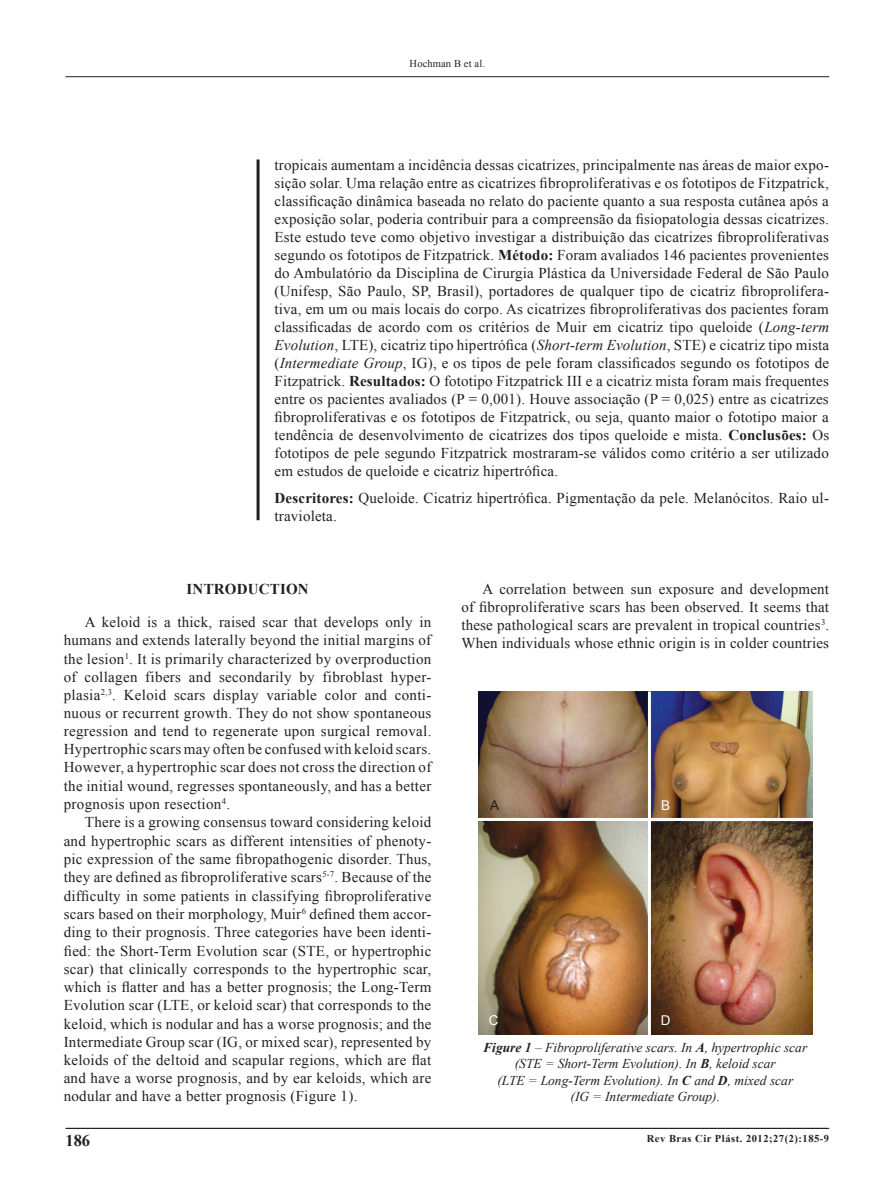
<style>
.page{position:relative;width:893px;height:1191px;background:#fff}
.page>*{position:absolute;margin:0;border:0;box-sizing:border-box;transform-origin:0 0}
.t1{font:700 16.5px "Times New Roman";color:#231f20}
.t2{font:15px/18px "Times New Roman";letter-spacing:.015em;color:#231f20;text-align:justify}
.t3{font:700 15px "Times New Roman";letter-spacing:.015em;color:#231f20}
.t4{font:italic 13.5px/16.5px "Times New Roman";color:#231f20;text-align:center}
.t5{font:13.5px "Arial";color:#fff}
.t6{font:13.5px "Arial";color:#231f20}
.t7{font:700 10.5px "Times New Roman";letter-spacing:.05em;color:#231f20}
.t8{font:10.5px "Times New Roman";letter-spacing:.01em;color:#231f20}
.s1{font-weight:700}
.s2{font-style:italic}
</style>
<div class="page">
<hr style="left:65px;top:1128px;width:764px;height:1px;background:#231f20">
<hr style="left:65px;top:76px;width:764px;height:1px;background:#231f20">
<hr style="left:257px;top:159px;width:3px;height:361px;background:#231f20">
<img style="left:478px;top:691px;width:334px;height:343px">
<hr style="left:473px;top:818px;width:343px;height:3px;background:#fff">
<hr style="left:648px;top:691px;width:3px;height:346px;background:#fff">
<p class="t8" style="left:410px;top:57px;width:77px">Hochman B et al.</p>
<p class="t2" style="left:275px;top:156px;width:556px">tropicais aumentam a incidência dessas cicatrizes, principalmente nas áreas de maior expo&shy;sição solar. Uma relação entre as cicatrizes fibroproliferativas e os fototipos de Fitzpatrick, classificação dinâmica baseada no relato do paciente quanto a sua resposta cutânea após a exposição solar, poderia contribuir para a compreensão da fisiopatologia dessas cicatrizes.<br>Este estudo teve como objetivo investigar a distribuição das cicatrizes fibroproliferativas segundo os fototipos de Fitzpatrick. <span class="s1">Método:</span> Foram avaliados 146 pacientes provenientes do Ambulatório da Disciplina de Cirurgia Plástica da Universidade Federal de São Paulo (Unifesp, São Paulo, SP, Brasil), portadores de qualquer tipo de cicatriz fibroprolifera&shy;tiva, em um ou mais locais do corpo. As cicatrizes fibroproliferativas dos pacientes foram classificadas de acordo com os critérios de Muir em cicatriz tipo queloide (<span class="s2">Long-term Evolution</span>, LTE), cicatriz tipo hipertrófica (<span class="s2">Short-term Evolution</span>, STE) e cicatriz tipo mista (<span class="s2">Intermediate Group</span>, IG), e os tipos de pele foram classificados segundo os fototipos de Fitzpatrick. <span class="s1">Resultados:</span> O fototipo Fitzpatrick III e a cicatriz mista foram mais frequentes entre os pacientes avaliados (P = 0,001). Houve associação (P = 0,025) entre as cicatrizes fibroproliferativas e os fototipos de Fitzpatrick, ou seja, quanto maior o fototipo maior a tendência de desenvolvimento de cicatrizes dos tipos queloide e mista. <span class="s1">Conclusões:</span> Os fototipos de pele segundo Fitzpatrick mostraram-se válidos como critério a ser utilizado em estudos de queloide e cicatriz hipertrófica.</p>
<p class="t2" style="left:275px;top:488px;width:552px"><span class="s1">Descritores:</span> Queloide. Cicatriz hipertrófica. Pigmentação da pele. Melanócitos. Raio ul---- travioleta.</p>
<p class="t3" style="left:187px;top:579px;width:124px">INTRODUCTION</p>
<p class="t2" style="left:64px;top:613px;width:369px;text-indent:21px">A keloid is a thick, raised scar that develops only in humans and extends laterally beyond the initial margins of the lesion<sup>1</sup>. It is primarily characterized by overproduction of collagen fibers and secondarily by fibroblast hyper&shy;plasia<sup>2,3</sup>. Keloid scars display variable color and conti&shy;nuous or recurrent growth. They do not show spontaneous regression and tend to regenerate upon surgical removal.<br>Hypertrophic scars may often be confused with keloid scars.<br>However, a hypertrophic scar does not cross the direction of the initial wound, regresses spontaneously, and has a better prognosis upon resection<sup>4</sup>.</p>
<p class="t2" style="left:64px;top:813px;width:369px;text-align:left;text-indent:21px">There is a growing consensus toward considering keloid and hypertrophic scars as different intensities of phenoty--- pic expression of the same fibropathogenic disorder. Thus, they are defined as fibroproliferative scars<sup>5-7</sup>. Because of the difficulty in some patients in classifying fibroproliferative scars based on their morphology, Muir<sup>6</sup> defined them accor&shy;ding to their prognosis. Three categories have been identi&shy;fied: the Short-Term Evolution scar (STE, or hypertrophic scar) that clinically corresponds to the hypertrophic scar, which is flatter and has a better prognosis; the Long-Term Evolution scar (LTE, or keloid scar) that corresponds to the keloid, which is nodular and has a worse prognosis; and the Intermediate Group scar (IG, or mixed scar), represented by keloids of the deltoid and scapular regions, which are flat and have a worse prognosis, and by ear keloids, which are nodular and have a better prognosis (Figure 1).</p>
<p class="t2" style="left:461px;top:580px;width:369px;text-indent:21px">A correlation between sun exposure and development of fibroproliferative scars has been observed. It seems that these pathological scars are prevalent in tropical countries<sup>3</sup>.<br>When individuals whose ethnic origin is in colder countries</p>
<p class="t6" style="left:490px;top:796px;width:11px">A</p>
<p class="t5" style="left:661px;top:796px;width:11px">B</p>
<p class="t5" style="left:489px;top:1011px;width:11px">C</p>
<p class="t5" style="left:661px;top:1011px;width:11px">D</p>
<p class="t4" style="left:483px;top:1038px;width:325px"><span class="s1">Figure 1</span> – Fibroproliferative scars. In <span class="s1">A</span>, hypertrophic scar (STE = Short-Term Evolution). In <span class="s1">B</span>, keloid scar<br>(LTE = Long-Term Evolution). In <span class="s1">C</span> and <span class="s1">D</span>, mixed scar<br>(IG = Intermediate Group).</p>
<p class="t1" style="left:65px;top:1129px;width:26px">186</p>
<p class="t7" style="left:647px;top:1131px;width:184px">Rev Bras Cir Plást. 2012;27(2):185-9</p>
</div>
